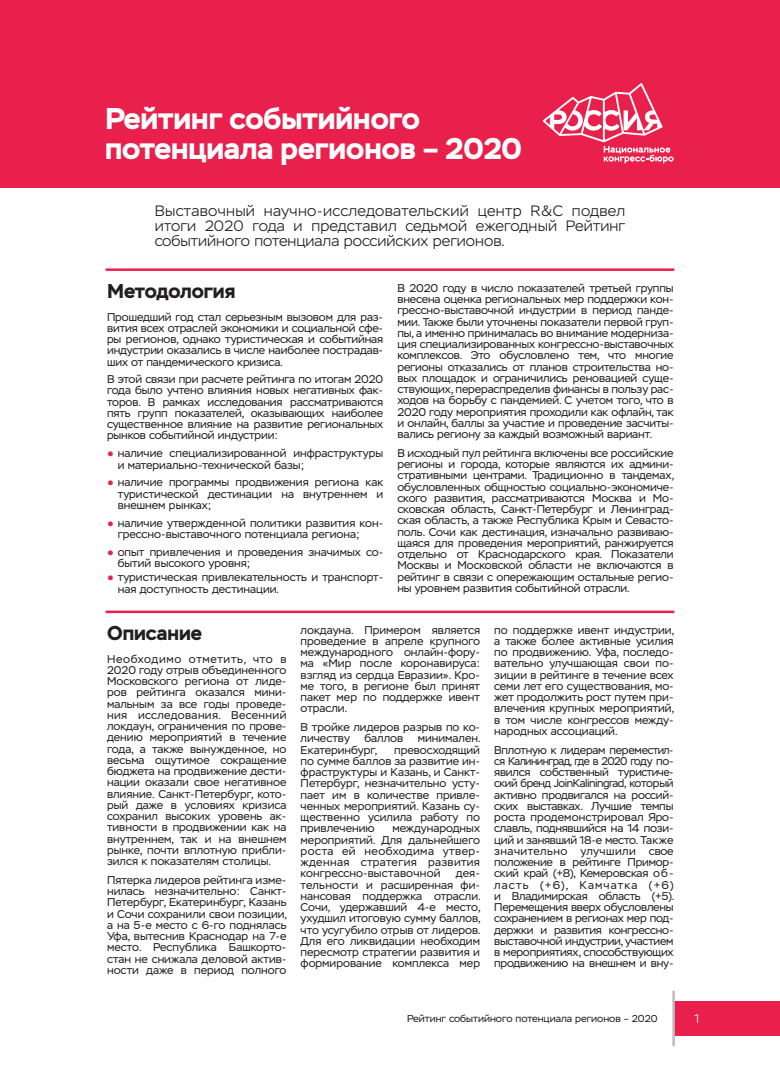
<style>
.page{position:relative;width:780px;height:1088px;background:#fff}
.page>*{position:absolute;margin:0;border:0;box-sizing:border-box;transform-origin:0 0}
.t1{font:700 30px/30px "Stem";color:#fff}
.t2{font:700 20px "Stem";color:#231f20}
.t3{font:300 15px/15px "Stem";color:#231f20;text-align:justify}
.t4{font:300 12.5px "Stem";color:#fff}
.t5{font:11.25px/11.2px "Stem";color:#231f20;text-align:justify}
.t6{font:10px "Stem";color:#231f20}
.s1{font-family:"Arial";color:#e9204c}
</style>
<div class="page">
<div style="left:0;top:0;width:780px;height:187px;background:#e9204c"></div>
<svg style="left:543px;top:83px;width:130px;height:80px"></svg>
<div style="left:673px;top:1001px;width:107px;height:34px;background:#e9204c"></div>
<hr style="left:672px;top:991px;width:2px;height:55px;background:#bcbdc0">
<hr style="left:106px;top:611px;width:568px;height:2px;background:#e9204c">
<hr style="left:106px;top:268px;width:568px;height:3px;background:#e9204c">
<h1 class="t1" style="left:105px;top:105px;width:418px">Рейтинг событийного потенциала регионов – 2020</h1>
<h3 class="t3" style="left:155px;top:204px;width:472px">Выставочный научно-исследовательский центр R&amp;C подвел итоги 2020 года и представил седьмой ежегодный Рейтинг событийного потенциала российских регионов.</h3>
<h2 class="t2" style="left:107px;top:283px;width:130px">Методология</h2>
<p class="t5" style="left:107px;top:312px;width:278px">Прошедший год стал серьезным вызовом для раз‐ вития всех отраслей экономики и социальной сфе‐ ры регионов, однако туристическая и событийная индустрии оказались в числе наиболее пострадав‐ ших от пандемического кризиса.</p>
<p class="t5" style="left:107px;top:374px;width:278px">В этой связи при расчете рейтинга по итогам 2020 года было учтено влияния новых негативных фак‐ торов. В рамках исследования рассматриваются пять групп показателей, оказывающих наиболее существенное влияние на развитие региональных рынков событийной индустрии:</p>
<p class="t5" style="left:118px;top:448px;width:267px;text-indent:-11px"><span class="s1">●</span> наличие специализированной инфраструктуры и материально-технической базы;</p>
<p class="t5" style="left:118px;top:478px;width:267px;text-indent:-11px"><span class="s1">●</span> наличие программы продвижения региона как туристической дестинации на внутреннем и внешнем рынках;</p>
<p class="t5" style="left:118px;top:518px;width:267px;text-indent:-11px"><span class="s1">●</span> наличие утвержденной политики развития кон‐ грессно-выставочного потенциала региона;</p>
<p class="t5" style="left:118px;top:547px;width:267px;text-indent:-11px"><span class="s1">●</span> опыт привлечения и проведения значимых со‐ бытий высокого уровня;</p>
<p class="t5" style="left:118px;top:572px;width:267px;text-indent:-11px"><span class="s1">●</span> туристическая привлекательность и транспорт‐ ная доступность дестинации.</p>
<p class="t5" style="left:397px;top:283px;width:278px">В 2020 году в число показателей третьей группы внесена оценка региональных мер поддержки кон‐ грессно-выставочной индустрии в период панде‐ мии. Также были уточнены показатели первой груп‐ пы, а именно принималась во внимание модерниза‐ ция специализированных конгрессно-выставочных комплексов. Это обусловлено тем, что многие регионы отказались от планов строительства но‐ вых площадок и ограничились реновацией суще‐ ствующих, перераспределив финансы в пользу рас‐ ходов на борьбу с пандемией. С учетом того, что в 2020 году мероприятия проходили как офлайн, так и онлайн, баллы за участие и проведение засчиты‐ вались региону за каждый возможный вариант.</p>
<p class="t5" style="left:397px;top:448px;width:278px">В исходный пул рейтинга включены все российские регионы и города, которые являются их админи‐ стративными центрами. Традиционно в тандемах, обусловленных общностью социально-экономиче‐ ского развития, рассматриваются Москва и Мо‐ сковская область, Санкт-Петербург и Ленинград‐ ская область, а также Республика Крым и Севасто‐ поль. Сочи как дестинация, изначально развиваю‐ щаяся для проведения мероприятий, ранжируется отдельно от Краснодарского края. Показатели Москвы и Московской области не включаются в рейтинг в связи с опережающим остальные регио‐ ны уровнем развития событийной отрасли.</p>
<h2 class="t2" style="left:107px;top:624px;width:96px">Описание</h2>
<p class="t5" style="left:107px;top:654px;width:181px">Необходимо отметить, что в 2020 году отрыв объединенного Московского региона от лиде‐ ров рейтинга оказался мини‐ мальным за все годы проведе‐ ния исследования. Весенний локдаун, ограничения по прове‐ дению мероприятий в течение года, а также вынужденное, но весьма ощутимое сокращение бюджета на продвижение дести‐ нации оказали свое негативное влияние. Санкт-Петербург, кото‐ рый даже в условиях кризиса сохранил высоких уровень ак‐ тивности в продвижении как на внутреннем, так и на внешнем рынке, почти вплотную прибли‐ зился к показателям столицы.</p>
<p class="t5" style="left:107px;top:875px;width:181px">Пятерка лидеров рейтинга изме‐ нилась незначительно: Санкт-Петербург, Екатеринбург, Казань и Сочи сохранили свои позиции, а на 5-е место с 6-го поднялась Уфа, вытеснив Краснодар на 7-е место. Республика Башкорто‐ стан не снижала деловой актив‐ ности даже в период полного</p>
<p class="t5" style="left:300px;top:625px;width:181px">локдауна. Примером является проведение в апреле крупного международного онлайн-фору‐ ма «Мир после коронавируса: взгляд из сердца Евразии». Кро‐ ме того, в регионе был принят пакет мер по поддержке ивент отрасли.</p>
<p class="t5" style="left:300px;top:722px;width:181px">В тройке лидеров разрыв по ко‐ личеству</p>
<p class="t5" style="left:364px;top:734px;width:40px">баллов</p>
<p class="t5" style="left:418px;top:734px;width:64px">минимален.</p>
<p class="t5" style="left:300px;top:745px;width:78px">Екатеринбург,</p>
<p class="t5" style="left:300px;top:745px;width:181px;text-indent:93px">превосходящий по сумме баллов за развитие ин‐ фраструктуры и Казань, и Санкт-Петербург, незначительно усту‐ пает им в количестве привле‐ ченных мероприятий. Казань су‐ щественно усилила работу по привлечению</p>
<p class="t5" style="left:300px;top:824px;width:181px;text-indent:92px">международных мероприятий. Для дальнейшего роста ей необходима утвер‐ жденная стратегия развития конгрессно-выставочной</p>
<p class="t5" style="left:300px;top:869px;width:181px;text-indent:155px">дея‐ тельности и расширенная фи‐ нансовая поддержка отрасли.<br>Сочи, удержавший 4-е место, ухудшил итоговую сумму баллов, что усугубило отрыв от лидеров.<br>Для его ликвидации необходим пересмотр стратегии развития и формирование комплекса мер</p>
<p class="t5" style="left:494px;top:625px;width:181px">по поддержке ивент индустрии, а также более активные усилия по продвижению. Уфа, последо‐ вательно улучшающая свои по‐ зиции в рейтинге в течение всех семи лет его существования, мо‐ жет продолжить рост путем при‐ влечения крупных мероприятий, в том числе конгрессов между‐ народных ассоциаций.</p>
<p class="t5" style="left:494px;top:745px;width:181px">Вплотную к лидерам переместил‐ ся Калининград, где в 2020 году по‐ явился собственный туристиче‐ ский бренд JoinKaliningrad, который активно продвигался на россий‐ ских выставках. Лучшие темпы роста продемонстрировал Яро‐ славль, поднявшийся на 14 пози‐ ций и занявший 18-е место. Также значительно улучшили свое положение в рейтинге Примор‐ ский край (+8), Кемеровская об‐ ласть (+6), Камчатка (+6) и Владимирская область (+5).<br>Перемещения вверх обусловлены сохранением в регионах мер под‐ держки и развития конгрессно&shy;выставочной индустрии, участием в мероприятиях, способствующих продвижению на внешнем и вну‐</p>
<p class="t6" style="left:407px;top:1014px;width:252px">Рейтинг событийного потенциала регионов – 2020</p>
<p class="t4" style="left:694px;top:1013px;width:6px">1</p>
</div>
